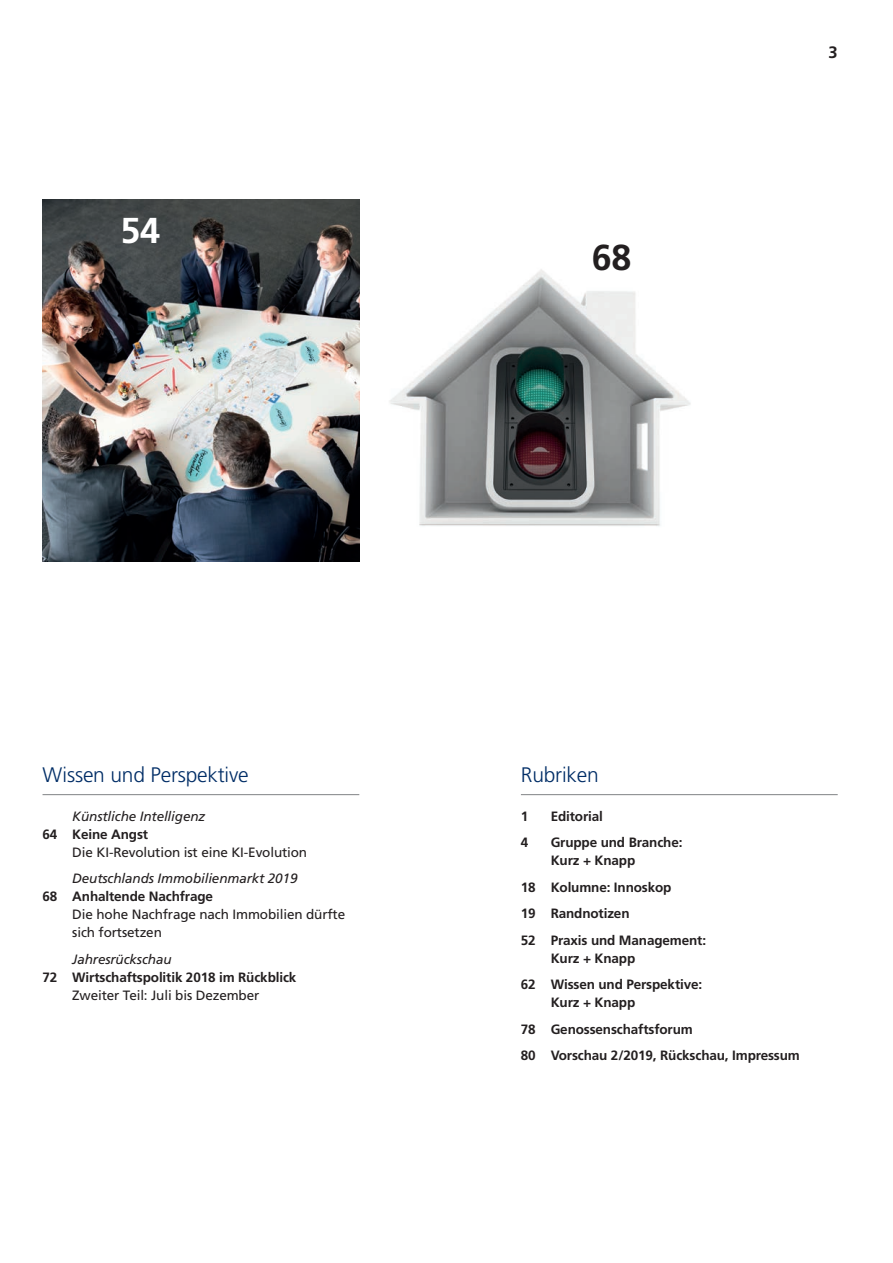
<style>
.page{position:relative;width:893px;height:1263px;background:#fff}
.page>*{position:absolute;margin:0;border:0;box-sizing:border-box;transform-origin:0 0}
.t1{font:700 36px "Frutiger LT Std";color:#fff}
.t2{font:700 36px "Frutiger LT Std";color:#231f20}
.t3{font:300 21px "Frutiger LT Std";letter-spacing:-.01em;color:#002d66}
.t4{font:700 16.5px "Frutiger LT Std";color:#231f20}
.t5{font:700 13.5px/26.5px "Frutiger LT Std";letter-spacing:-.01em;color:#231f20}
.t6{font:13.5px/18px "Frutiger LT Std";letter-spacing:-.01em;color:#231f20}
.t7{font:italic 13.5px "Frutiger LT Std";letter-spacing:-.01em;color:#231f20}
</style>
<div class="page">
<img style="left:43px;top:200px;width:316px;height:361px">
<img style="left:389px;top:269px;width:302px;height:257px">
<hr style="left:43px;top:794px;width:316px;height:1px;background:#808285">
<hr style="left:521px;top:794px;width:317px;height:1px;background:#808285">
<h1 class="t1" style="left:120px;top:210px;width:41px">54</h1>
<h1 class="t2" style="left:592px;top:237px;width:41px">68</h1>
<p class="t4" style="left:828px;top:43px;width:11px">3</p>
<h2 class="t3" style="left:43px;top:762px;width:208px">Wissen und Perspektive</h2>
<p class="t7" style="left:72px;top:808px;width:134px">Künstliche Intelligenz</p>
<p class="t5" style="left:43px;top:821px;width:107px">64 Keine Angst</p>
<p class="t6" style="left:72px;top:843px;width:236px">Die KI-Revolution ist eine KI-Evolution</p>
<p class="t7" style="left:72px;top:871px;width:227px">Deutschlands Immobilienmarkt 2019</p>
<p class="t5" style="left:43px;top:883px;width:172px">68 Anhaltende Nachfrage</p>
<p class="t6" style="left:72px;top:906px;width:274px">Die hohe Nachfrage nach Immobilien dürfte sich fortsetzen</p>
<p class="t7" style="left:72px;top:951px;width:101px">Jahresrückschau</p>
<p class="t5" style="left:43px;top:964px;width:255px">72 Wirtschaftspolitik 2018 im Rückblick</p>
<p class="t6" style="left:72px;top:986px;width:189px">Zweiter Teil: Juli bis Dezember</p>
<h2 class="t3" style="left:521px;top:762px;width:79px">Rubriken</h2>
<p class="t5" style="left:521px;top:803px;width:9px">1</p>
<p class="t5" style="left:551px;top:803px;width:54px">Editorial</p>
<p class="t5" style="left:521px;top:829px;width:9px">4</p>
<p class="t5" style="left:551px;top:834px;width:133px;line-height:18px">Gruppe und Branche:<br>Kurz + Knapp</p>
<p class="t5" style="left:521px;top:874px;width:187px">18 Kolumne: Innoskop<br>19 Randnotizen<br>52 Praxis und Management:</p>
<p class="t5" style="left:521px;top:945px;width:183px;text-indent:30px">Kurz + Knapp<br>62 Wissen und Perspektive:</p>
<p class="t5" style="left:521px;top:989px;width:280px;text-indent:30px">Kurz + Knapp<br>78 Genossenschaftsforum<br>80 Vorschau 2/2019, Rückschau, Impressum</p>
</div>
